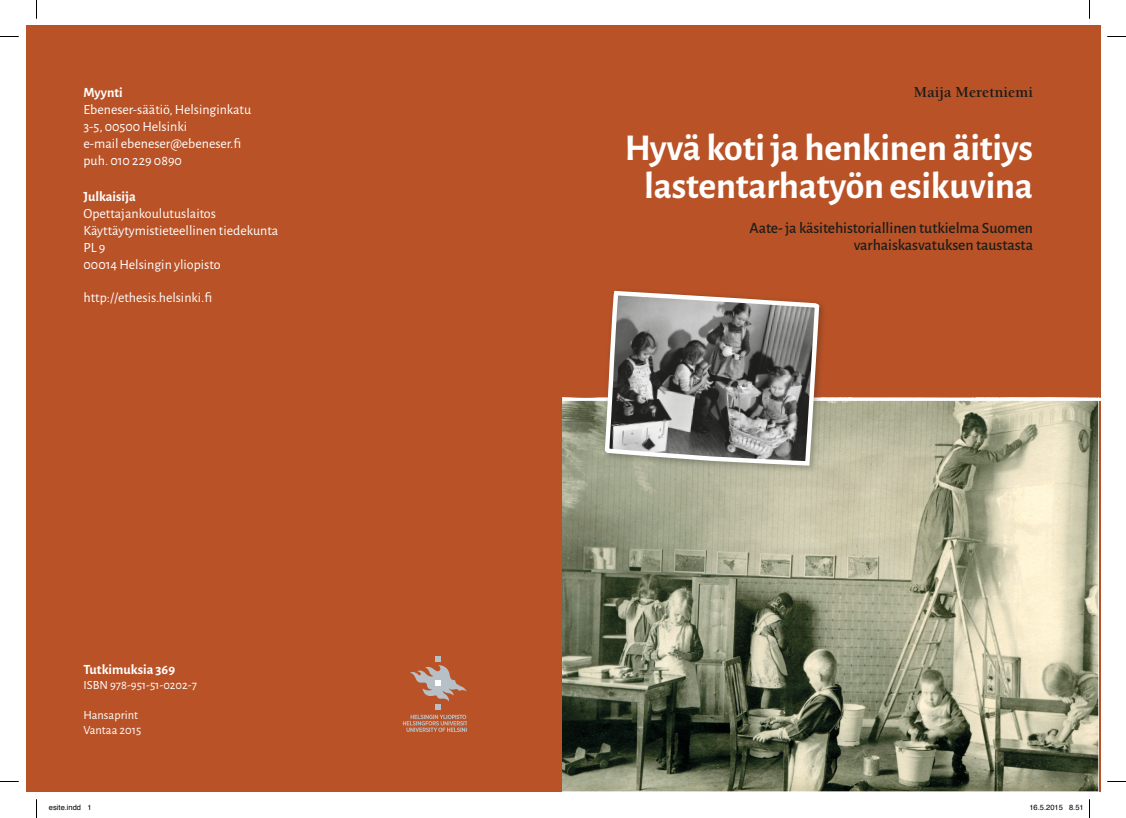
<style>
.page{position:relative;width:1126px;height:818px;background:#fff}
.page>*{position:absolute;margin:0;border:0;box-sizing:border-box;transform-origin:0 0}
.t1{font:700 37.88px/37.9px "Alegreya Sans";letter-spacing:-.005em;color:#fff;text-align:center}
.t2{font:500 15.75px/16.9px "Alegreya Sans";letter-spacing:-.005em;color:#1d1d1b;text-align:right}
.t3{font:700 15.75px "Berkeley Std";color:#1d1d1b}
.t4{font:14px/16.9px "Alegreya Sans";color:#fff}
.t5{font:700 14px "Alegreya Sans";color:#fff}
.t6{font:12.5px/15px "Alegreya Sans";color:#fff}
.t7{font:7.5px "Helvetica";color:#000}
</style>
<div class="page">
<div style="left:26px;top:26px;width:1073px;height:765px;background:#b95327"></div>
<img style="left:562px;top:400px;width:536px;height:390px">
<hr style="left:562px;top:397px;width:537px;height:3px;background:#fff">
<div style="left:600px;top:287px;width:227px;height:186px;background:#1d1d1b;opacity:.3"></div>
<svg style="left:600px;top:288px;width:221px;height:179px;background:#8c837d"></svg>
<svg style="left:403px;top:714px;width:63px;height:17px"></svg>
<svg style="left:410px;top:655px;width:56px;height:53px;background:#b97558"></svg>
<svg style="left:0;top:36px;width:19px;height:1px"></svg>
<svg style="left:1107px;top:36px;width:18px;height:1px"></svg>
<svg style="left:36px;top:0;width:1px;height:19px"></svg>
<svg style="left:36px;top:799px;width:1px;height:18px"></svg>
<svg style="left:1089px;top:0;width:1px;height:19px"></svg>
<svg style="left:1089px;top:799px;width:1px;height:18px"></svg>
<p class="t5" style="left:83px;top:83px;width:41px">Myynti</p>
<p class="t4" style="left:83px;top:101px;width:169px">Ebeneser-säätiö, Helsinginkatu<br>3-5, 00500 Helsinki<br>e-mail ebeneser@ebeneser.fi puh. 010 229 0890</p>
<p class="t5" style="left:83px;top:186px;width:54px">Julkaisija</p>
<p class="t4" style="left:83px;top:204px;width:196px">Opettajankoulutuslaitos<br>Käyttäytymistieteellinen tiedekunta<br>PL 9<br>00014 Helsingin yliopisto</p>
<p class="t4" style="left:83px;top:288px;width:130px">http://ethesis.helsinki.fi</p>
<p class="t5" style="left:83px;top:658px;width:93px">Tutkimuksia 369</p>
<p class="t6" style="left:83px;top:676px;width:115px">ISBN 978-951-51-0202-7</p>
<p class="t6" style="left:83px;top:706px;width:59px">Hansaprint<br>Vantaa 2015</p>
<p class="t3" style="left:913px;top:84px;width:121px">Maija Meretniemi</p>
<h1 class="t1" style="left:624px;top:127px;width:410px">Hyvä koti ja henkinen äitiys lastentarhatyön esikuvina</h1>
<p class="t2" style="left:749px;top:218px;width:285px">Aate- ja käsitehistoriallinen tutkielma Suomen varhaiskasvatuksen taustasta</p>
<p class="t7" style="left:49px;top:801px;width:44px">esite.indd 1</p>
<p class="t7" style="left:1029px;top:801px;width:56px">16.5.2015 8.51</p>
</div>
